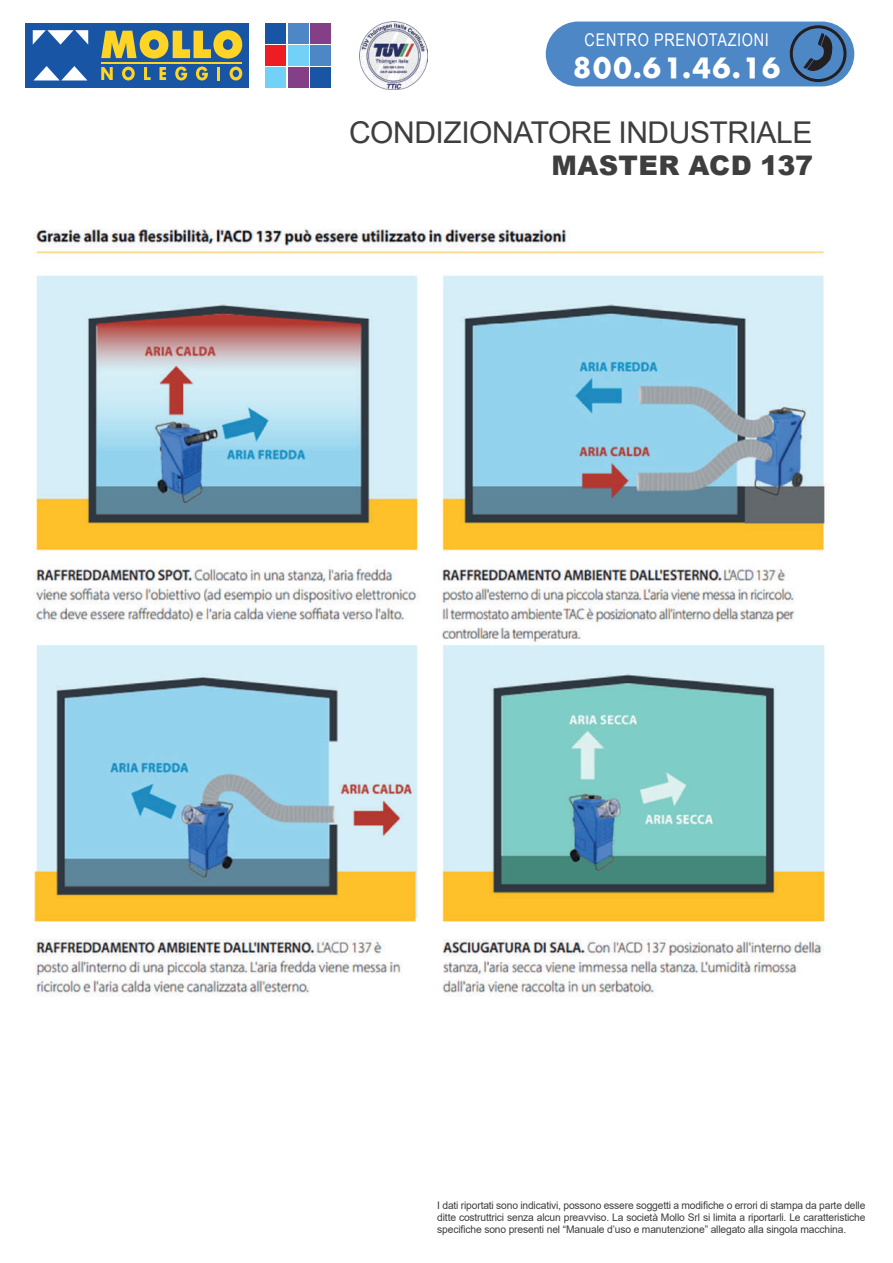
<style>
.page{position:relative;width:893px;height:1263px;background:#fff}
.page>*{position:absolute;margin:0;border:0;box-sizing:border-box;transform-origin:0 0}
.t1{font:30px "Arial";letter-spacing:-.015em;color:#3e3e3f}
.t2{font:27.3px "Futura ICG Bold";color:#fff}
.t3{font:900 27px "Arial";letter-spacing:.015em;color:#3e3e3f}
.t4{font:17.55px "Arial Narrow";letter-spacing:.04em;color:#fff}
.t5{font:10.5px/12px "Arial";letter-spacing:-.015em;color:#3e3e3f;text-align:justify}
</style>
<div class="page">
<div style="left:266px;top:23px;width:20px;height:20px;background:#1855a4"></div>
<div style="left:310px;top:67px;width:21px;height:21px;background:#1855a4"></div>
<div style="left:288px;top:23px;width:21px;height:20px;background:#4d87c6"></div>
<div style="left:310px;top:45px;width:21px;height:21px;background:#4d87c6"></div>
<div style="left:310px;top:23px;width:21px;height:20px;background:#843f87"></div>
<div style="left:288px;top:67px;width:21px;height:21px;background:#843f87"></div>
<div style="left:288px;top:45px;width:21px;height:21px;background:#72d1f6"></div>
<div style="left:266px;top:67px;width:20px;height:21px;background:#72d1f6"></div>
<div style="left:266px;top:45px;width:20px;height:21px;background:#ee1d23"></div>
<div style="left:26px;top:23px;width:223px;height:65px;background:#1855a4"></div>
<svg style="left:101px;top:30px;width:141px;height:29px"></svg>
<svg style="left:101px;top:67px;width:12px;height:13px"></svg>
<svg style="left:122px;top:67px;width:13px;height:13px"></svg>
<svg style="left:144px;top:67px;width:7px;height:13px"></svg>
<svg style="left:159px;top:67px;width:7px;height:13px"></svg>
<svg style="left:175px;top:67px;width:12px;height:13px"></svg>
<svg style="left:196px;top:67px;width:12px;height:13px"></svg>
<svg style="left:217px;top:67px;width:3px;height:13px"></svg>
<svg style="left:230px;top:67px;width:12px;height:13px"></svg>
<hr style="left:101px;top:62px;width:141px;height:1px;background:#ffd424">
<svg style="left:34px;top:66px;width:53px;height:14px"></svg>
<svg style="left:33px;top:30px;width:55px;height:15px"></svg>
<img style="left:360px;top:22px;width:67px;height:67px">
<div style="left:545px;top:21px;width:310px;height:66px;background:#4d87c6;border-radius:33px"></div>
<div style="left:544px;top:20px;width:312px;height:68px;border:1px solid #fff;border-radius:33px"></div>
<svg style="left:803px;top:33px;width:34px;height:43px"></svg>
<div style="left:790px;top:25px;width:56px;height:57px;border:3px solid #231f20;border-radius:50%"></div>
<img style="left:34px;top:229px;width:795px;height:767px">
<h3 class="t4" style="left:585px;top:27px;width:186px">CENTRO PRENOTAZIONI</h3>
<h2 class="t2" style="left:572px;top:49px;width:211px">800.61.46.16</h2>
<h1 class="t1" style="left:349px;top:112px;width:465px">CONDIZIONATORE INDUSTRIALE</h1>
<h3 class="t3" style="left:551px;top:146px;width:263px">MASTER ACD 137</h3>
<p class="t5" style="left:437px;top:1200px;width:430px">I dati riportati sono indicativi, possono essere soggetti a modifiche o errori di stampa da parte delle ditte costruttrici senza alcun preavviso. La società Mollo Srl si limita a riportarli. Le caratteristiche specifiche sono presenti nel “Manuale d’uso e manutenzione” allegato alla singola macchina.</p>
</div>
